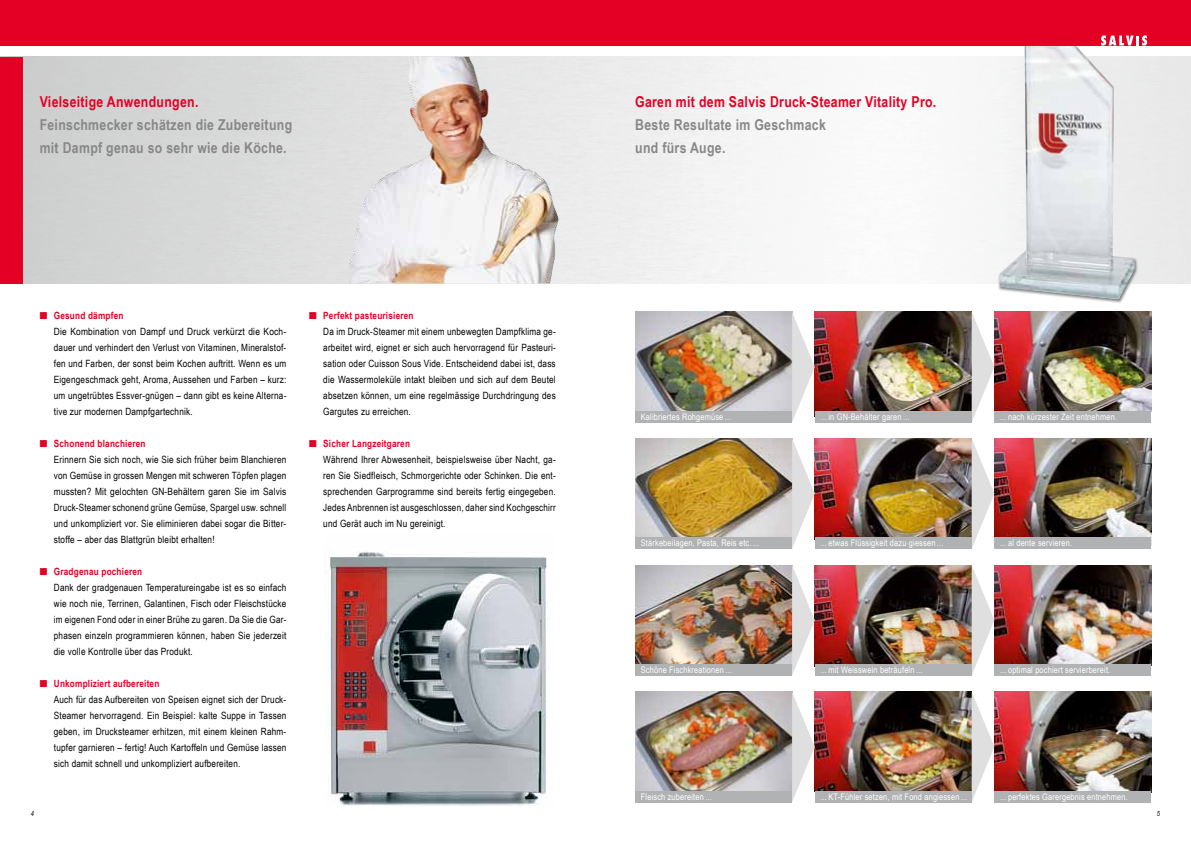
<style>
.page{position:relative;width:1191px;height:842px;background:#fff}
.page>*{position:absolute;margin:0;border:0;box-sizing:border-box;transform-origin:0 0}
.t1{font:700 15px/23px "Arial Narrow";letter-spacing:.02em;color:#868786}
.t2{font:700 15px "Arial Narrow";letter-spacing:.02em;color:#e40024}
.t3{font:10px/16px "Arial Narrow";letter-spacing:.02em;color:#000}
.t4{font:9px "Arial Narrow";letter-spacing:.02em;color:#fff}
.t5{font:italic 7px "Arial Narrow";color:#000}
.s1{color:#e40024}
.s2{font-weight:700;color:#e40024}
</style>
<div class="page">
<div style="left:0;top:57px;width:23px;height:226px;background:#e40024"></div>
<img style="left:324px;top:550px;width:224px;height:256px">
<img style="left:814px;top:312px;width:157px;height:99px">
<img style="left:994px;top:312px;width:157px;height:99px">
<img style="left:635px;top:312px;width:157px;height:99px">
<img style="left:635px;top:692px;width:157px;height:99px">
<img style="left:814px;top:692px;width:157px;height:99px">
<img style="left:994px;top:692px;width:157px;height:99px">
<img style="left:635px;top:438px;width:157px;height:100px">
<img style="left:814px;top:438px;width:157px;height:100px">
<img style="left:994px;top:438px;width:157px;height:100px">
<img style="left:635px;top:565px;width:157px;height:99px">
<img style="left:814px;top:565px;width:157px;height:99px">
<img style="left:994px;top:565px;width:157px;height:99px">
<div style="left:997px;top:249px;width:141px;height:54px;background:#000;opacity:.5"></div>
<img style="left:999px;top:45px;width:135px;height:254px">
<svg style="left:792px;top:312px;width:22px;height:110px"></svg>
<svg style="left:792px;top:438px;width:22px;height:110px"></svg>
<svg style="left:792px;top:565px;width:22px;height:110px"></svg>
<svg style="left:792px;top:692px;width:22px;height:110px"></svg>
<svg style="left:971px;top:312px;width:23px;height:110px"></svg>
<svg style="left:971px;top:438px;width:23px;height:111px"></svg>
<svg style="left:971px;top:565px;width:23px;height:111px"></svg>
<svg style="left:971px;top:692px;width:23px;height:110px"></svg>
<div style="left:0;top:0;width:595px;height:45px;background:#e40024"></div>
<div style="left:595px;top:0;width:596px;height:45px;background:#e40024"></div>
<svg style="left:1101px;top:35px;width:46px;height:11px"></svg>
<img style="left:349px;top:57px;width:210px;height:226px">
<div style="left:635px;top:411px;width:157px;height:11px;background:#b1b2b3"></div>
<div style="left:814px;top:411px;width:157px;height:11px;background:#b1b2b3"></div>
<div style="left:994px;top:411px;width:157px;height:11px;background:#b1b2b3"></div>
<div style="left:635px;top:791px;width:157px;height:11px;background:#b1b2b3"></div>
<div style="left:814px;top:791px;width:157px;height:11px;background:#b1b2b3"></div>
<div style="left:994px;top:791px;width:157px;height:11px;background:#b1b2b3"></div>
<div style="left:635px;top:538px;width:157px;height:11px;background:#b1b2b3"></div>
<div style="left:814px;top:538px;width:157px;height:11px;background:#b1b2b3"></div>
<div style="left:994px;top:538px;width:157px;height:11px;background:#b1b2b3"></div>
<div style="left:635px;top:664px;width:157px;height:12px;background:#b1b2b3"></div>
<div style="left:814px;top:664px;width:157px;height:12px;background:#b1b2b3"></div>
<div style="left:994px;top:664px;width:157px;height:12px;background:#b1b2b3"></div>
<h1 class="t2" style="left:40px;top:91px;width:160px">Vielseitige Anwendungen.</h1>
<h1 class="t1" style="left:40px;top:113px;width:254px">Feinschmecker schätzen die Zubereitung mit Dampf genau so sehr wie die Köche.</h1>
<p class="t3" style="left:54px;top:307px;width:234px;text-indent:-14px"><span class="s1">■</span> <span class="s2">Gesund dämpfen<br></span>Die Kombination von Dampf und Druck verkürzt die Koch&shy;dauer und verhindert den Verlust von Vitaminen, Mineralstof&shy;fen und Farben, der sonst beim Kochen auftritt. Wenn es um Eigengeschmack geht, Aroma, Aussehen und Farben – kurz: um ungetrübtes Essver-gnügen – dann gibt es keine Alterna&shy;tive zur modernen Dampfgartechnik.</p>
<p class="t3" style="left:54px;top:435px;width:234px;text-indent:-14px"><span class="s1">■</span> <span class="s2">Schonend blanchieren<br></span>Erinnern Sie sich noch, wie Sie sich früher beim Blanchieren von Gemüse in grossen Mengen mit schweren Töpfen plagen mussten? Mit gelochten GN-Behältern garen Sie im Salvis Druck-Steamer schonend grüne Gemüse, Spargel usw. schnell und unkompliziert vor. Sie eliminieren dabei sogar die Bitter&shy;stoffe – aber das Blattgrün bleibt erhalten!</p>
<p class="t3" style="left:54px;top:563px;width:234px;text-indent:-14px"><span class="s1">■</span> <span class="s2">Gradgenau pochieren<br></span>Dank der gradgenauen Temperatureingabe ist es so einfach wie noch nie, Terrinen, Galantinen, Fisch oder Fleischstücke im eigenen Fond oder in einer Brühe zu garen. Da Sie die Gar&shy;phasen einzeln programmieren können, haben Sie jederzeit die volle Kontrolle über das Produkt.</p>
<p class="t3" style="left:54px;top:675px;width:234px;text-indent:-14px"><span class="s1">■</span> <span class="s2">Unkompliziert aufbereiten<br></span>Auch für das Aufbereiten von Speisen eignet sich der Druck-Steamer hervorragend. Ein Beispiel: kalte Suppe in Tassen geben, im Drucksteamer erhitzen, mit einem kleinen Rahm&shy;tupfer garnieren – fertig! Auch Kartoffeln und Gemüse lassen sich damit schnell und unkompliziert aufbereiten.</p>
<p class="t3" style="left:323px;top:307px;width:234px;text-indent:-14px"><span class="s1">■</span> <span class="s2">Perfekt pasteurisieren<br></span>Da im Druck-Steamer mit einem unbewegten Dampfklima ge&shy;arbeitet wird, eignet er sich auch hervorragend für Pasteuri&shy;sation oder Cuisson Sous Vide. Entscheidend dabei ist, dass die Wassermoleküle intakt bleiben und sich auf dem Beutel absetzen können, um eine regelmässige Durchdringung des Gargutes zu erreichen.</p>
<p class="t3" style="left:323px;top:435px;width:234px;text-indent:-14px"><span class="s1">■</span> <span class="s2">Sicher Langzeitgaren<br></span>Während Ihrer Abwesenheit, beispielsweise über Nacht, ga&shy;ren Sie Siedfleisch, Schmorgerichte oder Schinken. Die ent&shy;sprechenden Garprogramme sind bereits fertig eingegeben.<br>Jedes Anbrennen ist ausgeschlossen, daher sind Kochgeschirr und Gerät auch im Nu gereinigt.</p>
<h1 class="t2" style="left:635px;top:91px;width:303px">Garen mit dem Salvis Druck-Steamer Vitality Pro.</h1>
<h1 class="t1" style="left:635px;top:113px;width:192px">Beste Resultate im Geschmack und fürs Auge.</h1>
<p class="t4" style="left:641px;top:410px;width:92px">Kalibriertes Rohgemüse ...</p>
<p class="t4" style="left:820px;top:410px;width:91px">... in GN-Behälter garen ...</p>
<p class="t4" style="left:1000px;top:410px;width:119px">... nach kürzester Zeit entnehmen.</p>
<p class="t4" style="left:641px;top:536px;width:120px">Stärkebeilagen, Pasta, Reis etc. ...</p>
<p class="t4" style="left:820px;top:536px;width:124px">... etwas Flüssigkeit dazu giessen ...</p>
<p class="t4" style="left:1000px;top:536px;width:73px">... al dente servieren.</p>
<p class="t4" style="left:641px;top:663px;width:92px">Schöne Fischkreationen ...</p>
<p class="t4" style="left:820px;top:663px;width:104px">...mit Weisswein beträufeln ...</p>
<p class="t4" style="left:1000px;top:663px;width:112px">... optimal pochiert servierbereit.</p>
<p class="t4" style="left:641px;top:790px;width:72px">Fleisch zubereiten ...</p>
<p class="t4" style="left:820px;top:790px;width:149px">... KT-Fühler setzen, mit Fond angiessen ...</p>
<p class="t4" style="left:1000px;top:790px;width:129px">... perfektes Garergebnis entnehmen.</p>
<p class="t5" style="left:31px;top:809px;width:5px">4</p>
<p class="t5" style="left:1157px;top:809px;width:5px">5</p>
</div>
